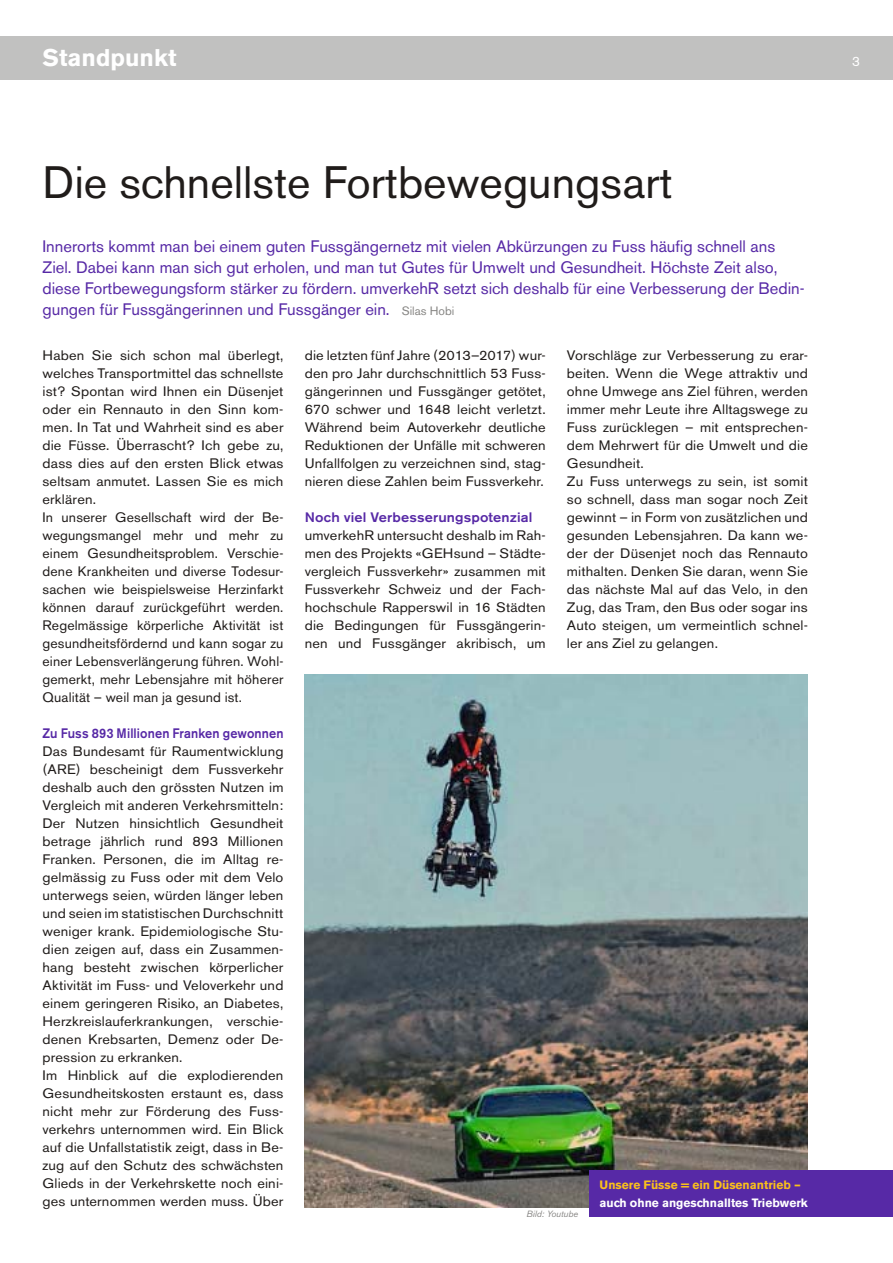
<style>
.page{position:relative;width:893px;height:1263px;background:#fff}
.page>*{position:absolute;margin:0;border:0;box-sizing:border-box;transform-origin:0 0}
.t1{font:45px "Akzidenz Grotesk BE";color:#201c1a}
.t2{font:700 24px "Akzidenz Grotesk BE";color:#fff}
.t3{font:16.5px/21px "Akzidenz Grotesk BE";color:#5729a6}
.t4{font:13.65px/18px "Akzidenz Grotesk BE";letter-spacing:.01em;color:#201c1a;scale:1.06 1}
.t5{font:500 13.65px "Akzidenz Grotesk BE";letter-spacing:.01em;color:#5729a6;scale:.93 1}
.t6{font:500 13.65px "Akzidenz Grotesk BE";letter-spacing:.01em;color:#5729a6;scale:1.06 1}
.t7{font:13.5px "Akzidenz Grotesk BE";color:#fff}
.t8{font:700 12px "Akzidenz Grotesk BE";color:#fff}
.t9{font:700 12px "Akzidenz Grotesk BE";color:#fac01b}
.t10{font:italic 9px "Akzidenz Grotesk BE";color:#878684}
.s1{font-size:12px;color:#878684}
</style>
<div class="page">
<img style="left:305px;top:675px;width:503px;height:532px">
<div style="left:0;top:36px;width:893px;height:43px;background:#c1c1c0"></div>
<div style="left:589px;top:1170px;width:304px;height:47px;background:#5729a6"></div>
<h2 class="t2" style="left:43px;top:49px;width:135px">Standpunkt</h2>
<h2 class="t2" style="left:43px;top:49px;width:78px">Thema</h2>
<p class="t7" style="left:852px;top:56px;width:9px">3</p>
<h1 class="t1" style="left:43px;top:166px;width:632px">Die schnellste Fortbewegungsart</h1>
<p class="t3" style="left:43px;top:237px;width:763px">Innerorts kommt man bei einem guten Fussgängernetz mit vielen Abkürzungen zu Fuss häufig schnell ans Ziel. Dabei kann man sich gut erholen, und man tut Gutes für Umwelt und Gesundheit. Höchste Zeit also, diese Fortbewegungsform stärker zu fördern. umverkehR setzt sich deshalb für eine Verbesserung der Bedin&shy;gungen für Fussgängerinnen und Fussgänger ein. <span class="s1">Silas Hobi</span></p>
<p class="t4" style="left:43px;top:348px;width:229px">Haben Sie sich schon mal überlegt, welches Transportmittel das schnellste ist? Spontan wird Ihnen ein Düsenjet oder ein Rennauto in den Sinn kom&shy;men. In Tat und Wahrheit sind es aber die Füsse. Überrascht? Ich gebe zu, dass dies auf den ersten Blick etwas seltsam anmutet. Lassen Sie es mich erklären.<br>In unserer Gesellschaft wird der Be&shy;wegungsmangel mehr und mehr zu einem Gesundheitsproblem. Verschie&shy;dene Krankheiten und diverse Todesur&shy;sachen wie beispielsweise Herzinfarkt können darauf zurückgeführt werden.<br>Regelmässige körperliche Aktivität ist gesundheitsfördernd und kann sogar zu einer Lebensverlängerung führen. Wohl&shy;gemerkt, mehr Lebensjahre mit höherer Qualität – weil man ja gesund ist.</p>
<p class="t5" style="left:43px;top:728px;width:261px">Zu Fuss 893 Millionen Franken gewonnen</p>
<p class="t4" style="left:43px;top:744px;width:229px">Das Bundesamt für Raumentwicklung (ARE) bescheinigt dem Fussverkehr deshalb auch den grössten Nutzen im Vergleich mit anderen Verkehrsmitteln:<br>Der Nutzen hinsichtlich Gesundheit betrage jährlich rund 893 Millionen Franken. Personen, die im Alltag re&shy;gelmässig zu Fuss oder mit dem Velo unterwegs seien, würden länger leben und seien im statistischen Durchschnitt weniger krank. Epidemiologische Stu&shy;dien zeigen auf, dass ein Zusammen&shy;hang besteht zwischen körperlicher Aktivität im Fuss- und Veloverkehr und einem geringeren Risiko, an Diabetes, Herzkreislauferkrankungen, verschie&shy;denen Krebsarten, Demenz oder De&shy;pression zu erkranken.<br>Im Hinblick auf die explodierenden Gesundheitskosten erstaunt es, dass nicht mehr zur Förderung des Fuss&shy;verkehrs unternommen wird. Ein Blick auf die Unfallstatistik zeigt, dass in Be&shy;zug auf den Schutz des schwächsten Glieds in der Verkehrskette noch eini&shy;ges unternommen werden muss. Über</p>
<p class="t4" style="left:305px;top:348px;width:229px;text-align:justify">die letzten fünf Jahre (2013–2017) wur&shy;den pro Jahr durchschnittlich 53 Fuss&shy;gängerinnen und Fussgänger getötet, 670 schwer und 1648 leicht verletzt.<br>Während beim Autoverkehr deutliche Reduktionen der Unfälle mit schweren Unfallfolgen zu verzeichnen sind, stag&shy;nieren diese Zahlen beim Fussverkehr.</p>
<p class="t6" style="left:305px;top:512px;width:216px">Noch viel Verbesserungspotenzial</p>
<p class="t4" style="left:305px;top:528px;width:229px;text-align:justify">umverkehR untersucht deshalb im Rah&shy;men des Projekts «GEHsund – Städte&shy;vergleich Fussverkehr» zusammen mit Fussverkehr Schweiz und der Fach&shy;hochschule Rapperswil in 16 Städten die Bedingungen für Fussgängerin&shy;nen und Fussgänger akribisch, um</p>
<p class="t4" style="left:567px;top:348px;width:229px">Vorschläge zur Verbesserung zu erar&shy;beiten. Wenn die Wege attraktiv und ohne Umwege ans Ziel führen, werden immer mehr Leute ihre Alltagswege zu Fuss zurücklegen – mit entsprechen&shy;dem Mehrwert für die Umwelt und die Gesundheit.<br>Zu Fuss unterwegs zu sein, ist somit so schnell, dass man sogar noch Zeit gewinnt – in Form von zusätzlichen und gesunden Lebensjahren. Da kann we&shy;der der Düsenjet noch das Rennauto mithalten. Denken Sie daran, wenn Sie das nächste Mal auf das Velo, in den Zug, das Tram, den Bus oder sogar ins Auto steigen, um vermeintlich schnel&shy;ler ans Ziel zu gelangen.</p>
<p class="t10" style="left:526px;top:1210px;width:53px">Bild: Youtube</p>
<p class="t9" style="left:600px;top:1180px;width:203px">Unsere Füsse = ein Düsenantrieb –</p>
<p class="t8" style="left:600px;top:1198px;width:210px">auch ohne angeschnalltes Triebwerk</p>
</div>
